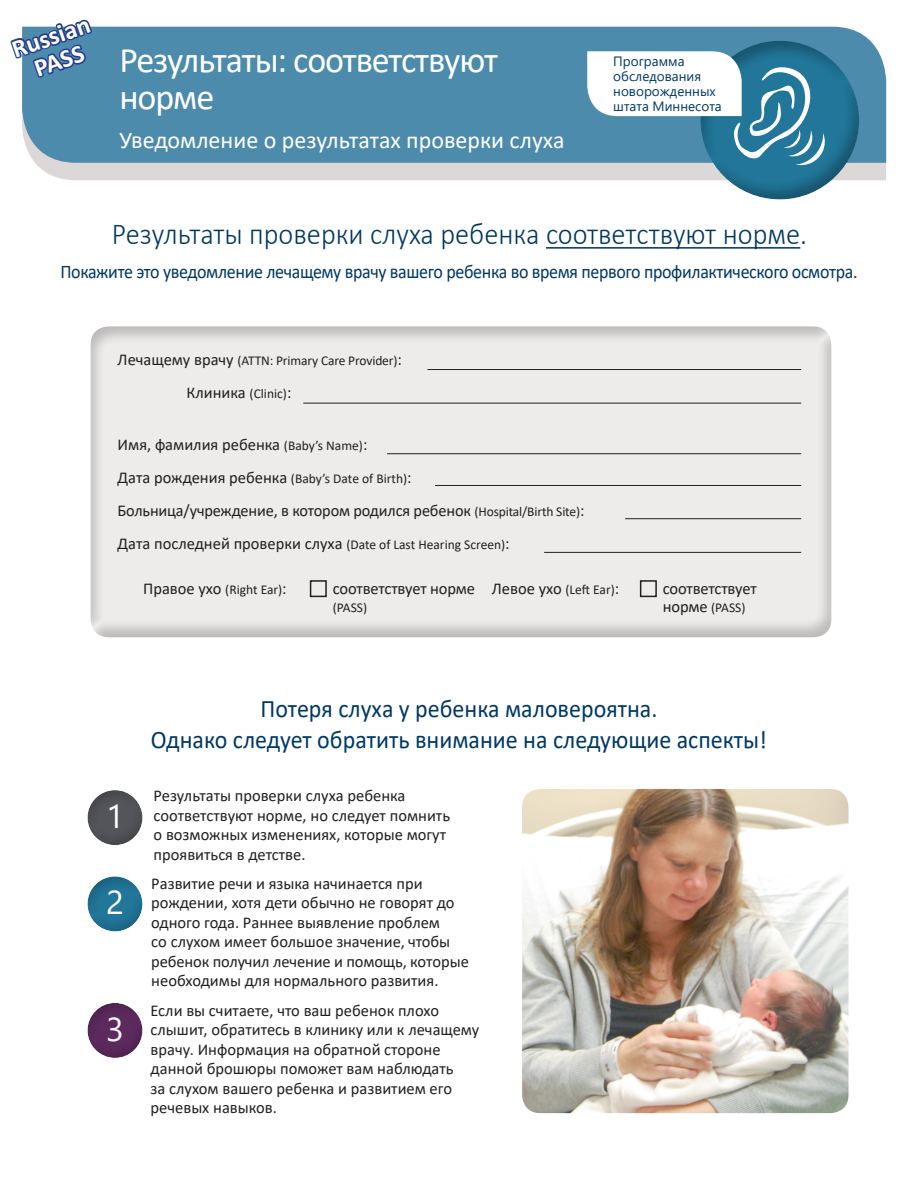
<style>
.page{position:relative;width:918px;height:1188px;background:#fff}
.page>*{position:absolute;margin:0;border:0;box-sizing:border-box;transform-origin:0 0}
.t1{font:36px/37.5px "Calibri";letter-spacing:-.03em;color:#fff}
.t2{font:33px "Segoe UI";color:#fff}
.t3{font:300 30.45px "Calibri";color:#003864;scale:.93 1}
.t4{font:700 25.5px/25.5px "Calibri";color:#fff;text-align:center}
.Heading{font:25.2px/30.8px "Calibri";color:#003864;text-align:center;scale:.95 1}
.t5{font:24px "Calibri";color:#fff}
.t6{font:19.2px "Calibri";letter-spacing:-.02em;color:#003864;scale:.93 1}
.t7{font:16.5px/19.5px "Calibri";color:#231f20}
.t8{font:13.5px "Calibri";letter-spacing:-.01em;color:#231f20}
.t9{font:13.5px/15px "Segoe UI";color:#003864}
.s1{font-size:16.5px}
.s2{font-size:13.5px}
</style>
<div class="page">
<div style="left:88px;top:324px;width:746px;height:316px;background:#231f20;opacity:.24"></div>
<hr style="left:387px;top:453px;width:414px;height:1px;background:#231f20">
<hr style="left:435px;top:485px;width:366px;height:1px;background:#231f20">
<hr style="left:625px;top:518px;width:176px;height:1px;background:#231f20">
<hr style="left:544px;top:552px;width:257px;height:1px;background:#231f20">
<div style="left:85px;top:788px;width:60px;height:60px;background:#231f20;opacity:.38"></div>
<div style="left:85px;top:874px;width:60px;height:60px;background:#231f20;opacity:.35"></div>
<div style="left:85px;top:1001px;width:60px;height:60px;background:#231f20;opacity:.34"></div>
<div style="left:310px;top:580px;width:17px;height:17px;border:2px solid #231f20"></div>
<div style="left:640px;top:580px;width:17px;height:17px;border:2px solid #231f20"></div>
<hr style="left:428px;top:369px;width:373px;height:1px;background:#231f20">
<hr style="left:303px;top:403px;width:498px;height:1px;background:#231f20">
<div style="left:35px;top:163px;width:851px;height:17px;background:#dcd8d7"></div>
<div style="left:22px;top:27px;width:864px;height:136px;background:#4d8bac"></div>
<div style="left:698px;top:38px;width:164px;height:164px;background:#231f20;opacity:.31"></div>
<svg style="left:587px;top:51px;width:239px;height:116px"></svg>
<img style="left:522px;top:789px;width:327px;height:324px">
<svg style="left:10px;top:19px;width:85px;height:74px"></svg>
<hr style="left:546px;top:247px;width:254px;height:2px;background:#003864">
<h2 class="t4" style="left:8px;top:37px;width:82px;rotate:-19deg">Russian<br>PASS</h2>
<h1 class="t1" style="left:119px;top:40px;width:380px">Результаты: соответствуют норме</h1>
<h1 class="t5" style="left:119px;top:124px;width:447px">Уведомление о результатах проверки слуха</h1>
<p class="t9" style="left:613px;top:52px;width:110px">Программа обследования новорожденных штата Миннесота</p>
<h2 class="t3" style="left:112px;top:215px;width:749px">Результаты проверки слуха ребенка соответствуют норме.</h2>
<p class="t6" style="left:60px;top:258px;width:859px">Покажите это уведомление лечащему врачу вашего ребенка во время первого профилактического осмотра.</p>
<p class="t8" style="left:118px;top:352px;width:286px"><span class="s1">Лечащему врачу</span> (ATTN: Primary Care Provider)<span class="s1">:</span></p>
<p class="t7" style="left:187px;top:383px;width:106px">Клиника <span class="s2">(Clinic)</span>:</p>
<p class="t7" style="left:118px;top:434px;width:251px">Имя, фамилия ребенка <span class="s2">(Baby’s Name)</span>:</p>
<p class="t7" style="left:118px;top:467px;width:296px">Дата рождения ребенка <span class="s2">(Baby’s Date of Birth)</span>:</p>
<p class="t7" style="left:118px;top:500px;width:468px">Больница/учреждение, в котором родился ребенок <span class="s2">(Hospital/Birth Site)</span>:</p>
<p class="t7" style="left:118px;top:533px;width:394px">Дата последней проверки слуха <span class="s2">(Date of Last Hearing Screen)</span>:</p>
<p class="t7" style="left:143px;top:578px;width:145px">Правое ухо <span class="s2">(Right Ear)</span>:</p>
<p class="t7" style="left:333px;top:578px;width:144px">соответствует норме</p>
<p class="t8" style="left:333px;top:598px;width:36px">(PASS)</p>
<p class="t7" style="left:492px;top:578px;width:129px">Левое ухо <span class="s2">(Left Ear)</span>:</p>
<p class="t7" style="left:663px;top:578px;width:95px">соответствует</p>
<p class="t8" style="left:663px;top:598px;width:84px"><span class="s1">норме</span> (PASS)</p>
<p class="t2" style="left:106px;top:785px;width:19px">1</p>
<p class="t2" style="left:106px;top:871px;width:19px">2</p>
<p class="t2" style="left:106px;top:998px;width:19px">3</p>
<h2 class="Heading" style="left:151px;top:693px;width:650px">Потеря слуха у ребенка маловероятна.<br>Однако следует обратить внимание на следующие аспекты!</h2>
<p class="t7" style="left:154px;top:786px;width:298px">Результаты проверки слуха ребенка соответствуют норме, но следует помнить о возможных изменениях, которые могут проявиться в детстве.</p>
<p class="t7" style="left:151px;top:873px;width:319px">Развитие речи и языка начинается при рождении, хотя дети обычно не говорят до одного года. Раннее выявление проблем<br>со слухом имеет большое значение, чтобы ребенок получил лечение и помощь, которые необходимы для нормального развития.</p>
<p class="t7" style="left:151px;top:1000px;width:330px">Если вы считаете, что ваш ребенок плохо слышит, обратитесь в клинику или к лечащему врачу. Информация на обратной стороне данной брошюры поможет вам наблюдать<br>за слухом вашего ребенка и развитием его речевых навыков.</p>
</div>
